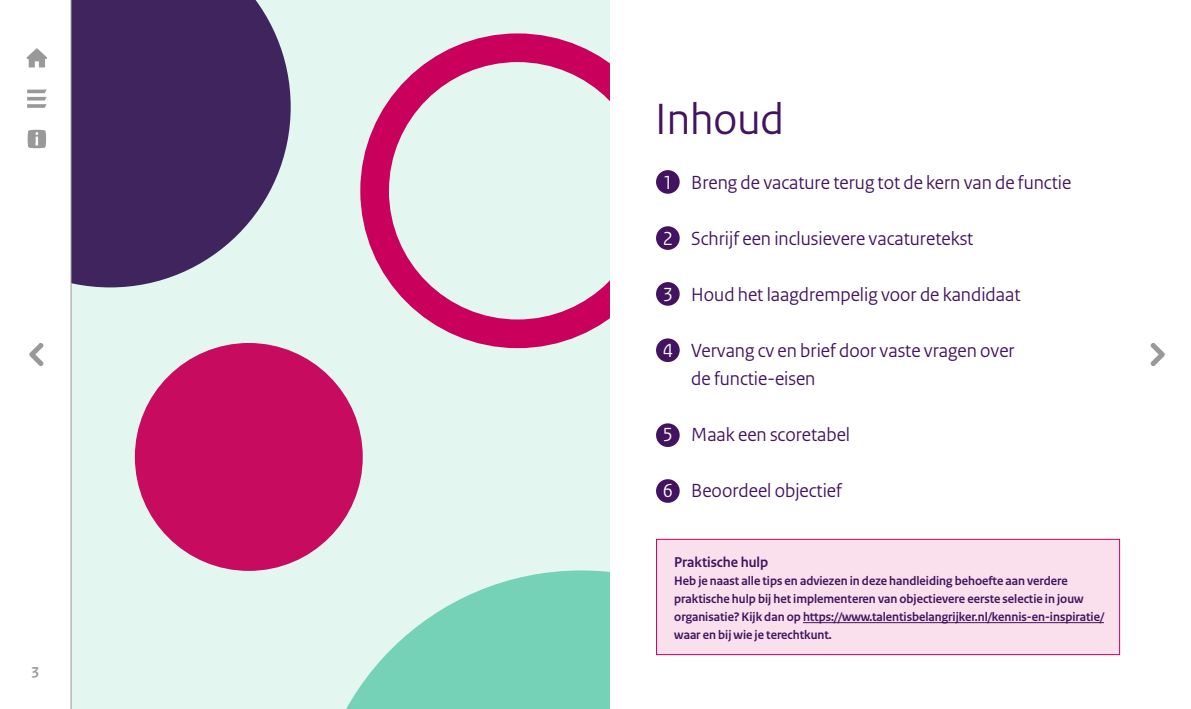
<style>
.page{position:relative;width:1191px;height:709px;background:#fff}
.page>*{position:absolute;margin:0;border:0;box-sizing:border-box;transform-origin:0 0}
.Kop_1{font:46px "Rijksoverheid Sans Heading";color:#42145f}
.Inhoud_-_Hoofdstuk{font:20px/28px "Rijksoverheid Sans Heading";color:#42145f}
.t1{font:700 16px "Rijksoverheid Sans Heading";color:#999}
.Paragraafkop{font:700 15px "Rijksoverheid Sans Heading";color:#42145f}
.Broodtekst_13_17pt{font:700 13px/18px "Rijksoverheid Sans Heading";color:#42145f}
.s1{color:#fff}
</style>
<div class="page">
<div style="left:656px;top:170px;width:23px;height:24px;background:#42145f;border-radius:50%"></div>
<div style="left:656px;top:226px;width:23px;height:24px;background:#42145f;border-radius:50%"></div>
<div style="left:656px;top:282px;width:23px;height:24px;background:#42145f;border-radius:50%"></div>
<div style="left:656px;top:338px;width:23px;height:24px;background:#42145f;border-radius:50%"></div>
<div style="left:656px;top:423px;width:23px;height:24px;background:#42145f;border-radius:50%"></div>
<div style="left:656px;top:479px;width:23px;height:24px;background:#42145f;border-radius:50%"></div>
<div style="left:71px;top:0;width:538px;height:709px;background:#e4f6f0"></div>
<div style="left:135px;top:343px;width:228px;height:228px;background:#c70b5e;border-radius:50%"></div>
<svg style="left:346px;top:570px;width:263px;height:139px;fill:#76d2b6"></svg>
<svg style="left:360px;top:33px;width:249px;height:315px"></svg>
<svg style="left:72px;top:0;width:219px;height:287px;background:#533e6f"></svg>
<div style="left:656px;top:539px;width:464px;height:116px;background:#f9e0ec;border:1px solid #ca005d"></div>
<hr style="left:803px;top:622px;width:301px;height:1px;background:#42145f">
<svg style="left:27px;top:90px;width:20px;height:18px"></svg>
<svg style="left:1150px;top:342px;width:15px;height:24px"></svg>
<svg style="left:29px;top:342px;width:15px;height:24px"></svg>
<svg style="left:28px;top:130px;width:18px;height:18px"></svg>
<svg style="left:27px;top:48px;width:20px;height:19px"></svg>
<hr style="left:71px;top:0;width:1px;height:709px;background:#999">
<p class="t1" style="left:32px;top:660px;width:9px">3</p>
<h1 class="Kop_1" style="left:655px;top:93px;width:130px">Inhoud</h1>
<p class="Inhoud_-_Hoofdstuk" style="left:663px;top:169px;width:410px"><span class="s1">1</span> Breng de vacature terug tot de kern van de functie</p>
<p class="Inhoud_-_Hoofdstuk" style="left:663px;top:225px;width:312px"><span class="s1">2</span> Schrijf een inclusievere vacaturetekst</p>
<p class="Inhoud_-_Hoofdstuk" style="left:663px;top:281px;width:359px"><span class="s1">3</span> Houd het laagdrempelig voor de kandidaat</p>
<p class="Inhoud_-_Hoofdstuk" style="left:691px;top:337px;width:325px;text-indent:-28px"><span class="s1">4</span> Vervang cv en brief door vaste vragen over de functie-eisen</p>
<p class="Inhoud_-_Hoofdstuk" style="left:663px;top:421px;width:189px"><span class="s1">5</span> Maak een scoretabel</p>
<p class="Inhoud_-_Hoofdstuk" style="left:663px;top:477px;width:180px"><span class="s1">6</span> Beoordeel objectief</p>
<p class="Paragraafkop" style="left:674px;top:553px;width:96px">Praktische hulp</p>
<p class="Broodtekst_13_17pt" style="left:674px;top:571px;width:431px">Heb je naast alle tips en adviezen in deze handleiding behoefte aan verdere praktische hulp bij het implementeren van objectievere eerste selectie in jouw organisatie? Kijk dan op https://www.talentisbelangrijker.nl/kennis-en-inspiratie/ waar en bij wie je terechtkunt.</p>
</div>
